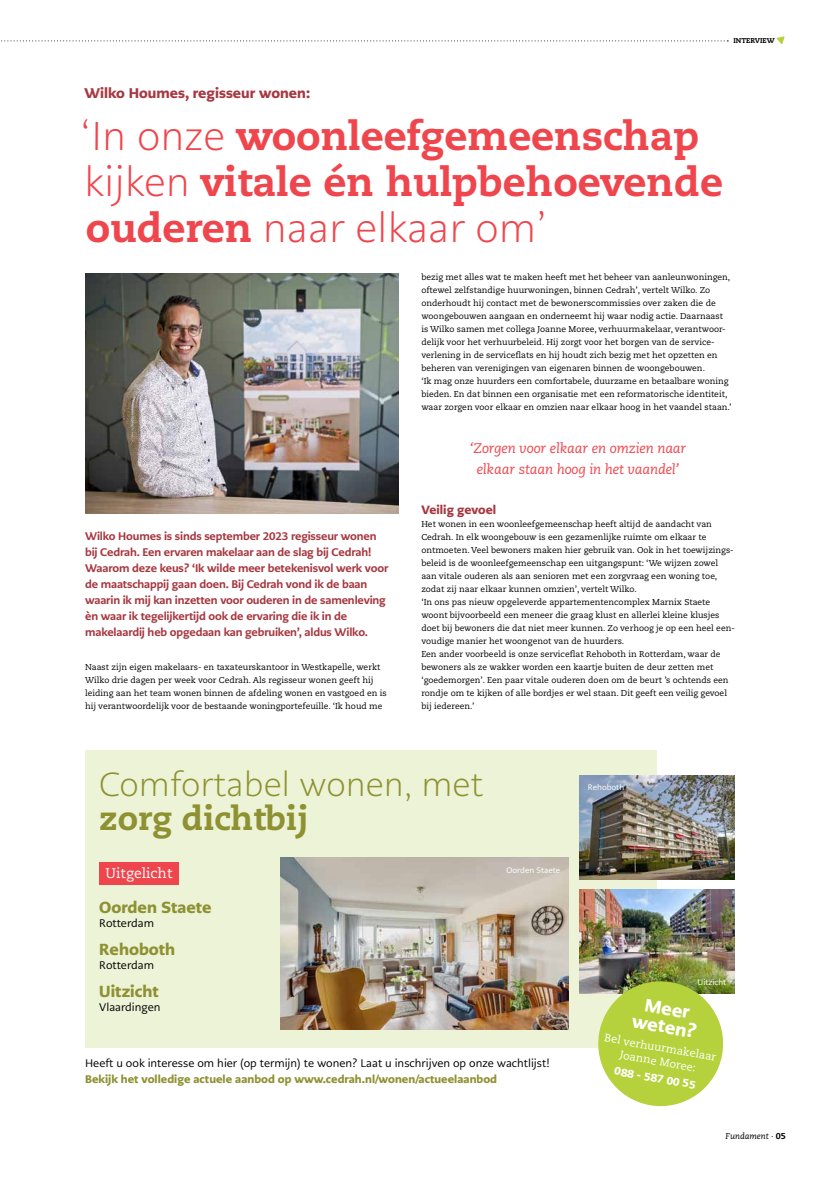
<style>
.page{position:relative;width:820px;height:1177px;background:#fff}
.page>*{position:absolute;margin:0;border:0;box-sizing:border-box;transform-origin:0 0}
.t1{font:800 40px/46px "Caecilia LT Pro 85";color:#ef464e}
.t2{font:300 40px "PMN Caecilia Sans Text";color:#ef464e}
.t3{font:300 33.2px "PMN Caecilia Sans Text";color:#8e9132}
.t4{font:800 33.2px "Caecilia LT Pro 85";color:#8e9132}
.t5{font:900 18px/18px "PMN Caecilia Sans Text";color:#fff;text-align:center}
.t6{font:900 16px "PMN Caecilia Sans Text";color:#8e9132}
.t7{font:italic 14px/21px "Caecilia LT Pro 56";letter-spacing:-.01em;color:#ef464e;text-align:center}
.t8{font:900 14px "PMN Caecilia Sans Text";color:#a63841}
.t9{font:14px "Caecilia LT Pro 55 Roman";color:#fff}
.t10{font:900 12px "PMN Caecilia Sans Text";color:#a63841}
.t11{font:800 11px/16px "PMN Caecilia Sans Text";letter-spacing:-.015em;color:#a63841}
.t12{font:11px "PMN Caecilia Sans Text";color:#000}
.t13{font:900 11px "PMN Caecilia Sans Text";color:#8e9132}
.t14{font:11px/14px "Caecilia LT Pro 55 Roman";color:#fff;text-align:center}
.t15{font:900 11px "PMN Caecilia Sans Text";color:#fff}
.t16{font:8.5px/13px "Caecilia LT Pro 55 Roman";color:#000}
.t17{font:italic 8.5px "Caecilia LT Pro 56";color:#000}
.t18{font:8px "PMN Caecilia Sans Text";color:#fff}
.t19{font:800 7px "Caecilia LT Pro 85";color:#000}
.s1{font-family:"PMN Caecilia Sans Text";font-weight:300}
.s2{font-family:"Caecilia LT Pro 85";font-weight:800}
.s3{font-family:"Caecilia LT Pro 55 Roman";font-style:normal}
.s4{font-family:"Caecilia LT Pro 85";font-weight:800;font-style:normal}
</style>
<div class="page">
<div style="left:85px;top:750px;width:571px;height:297px;background:#edf3d6"></div>
<svg style="left:1px;top:40px;width:727px;height:1px"></svg>
<img style="left:85px;top:273px;width:313px;height:241px">
<div style="left:99px;top:861px;width:80px;height:23px;background:#ef464e"></div>
<svg style="left:776px;top:36px;width:8px;height:8px"></svg>
<img style="left:280px;top:857px;width:288px;height:172px">
<img style="left:579px;top:775px;width:155px;height:104px">
<img style="left:579px;top:889px;width:155px;height:104px">
<svg style="left:593px;top:976px;width:134px;height:131px"></svg>
<p class="t19" style="left:733px;top:36px;width:43px">INTERVIEW</p>
<h3 class="t8" style="left:84px;top:84px;width:227px">Wilko Houmes, regisseur wonen:</h3>
<h1 class="t1" style="left:81px;top:112px;width:643px"><span class="s1">‘In onze</span> woonleefgemeenschap <span class="s1">kijken</span> vitale én hulpbehoevende</h1>
<h1 class="t2" style="left:86px;top:203px;width:462px"><span class="s2">ouderen</span> naar elkaar om’</h1>
<p class="t16" style="left:421px;top:270px;width:312px">bezig met alles wat te maken heeft met het beheer van aanleunwoningen, oftewel zelfstandige huurwoningen, binnen Cedrah’, vertelt Wilko. Zo onderhoudt hij contact met de bewonerscommissies over zaken die de woongebouwen aangaan en onderneemt hij waar nodig actie. Daarnaast is Wilko samen met collega Joanne Moree, verhuurmakelaar, verantwoor&shy;delijk voor het verhuurbeleid. Hij zorgt voor het borgen van de service&shy;verlening in de serviceflats en hij houdt zich bezig met het opzetten en beheren van verenigingen van eigenaren binnen de woongebouwen.<br>‘Ik mag onze huurders een comfortabele, duurzame en betaalbare woning bieden. En dat binnen een organisatie met een reformatorische identiteit, waar zorgen voor elkaar en omzien naar elkaar hoog in het vaandel staan.’</p>
<p class="t11" style="left:85px;top:528px;width:304px">Wilko Houmes is sinds september 2023 regisseur wonen bij Cedrah. Een ervaren makelaar aan de slag bij Cedrah!<br>Waarom deze keus? ‘Ik wilde meer betekenisvol werk voor de maatschappij gaan doen. Bij Cedrah vond ik de baan waarin ik mij kan inzetten voor ouderen in de samenleving èn waar ik tegelijkertijd ook de ervaring die ik in de makelaardij heb opgedaan kan gebruiken’, aldus Wilko.</p>
<p class="t16" style="left:85px;top:660px;width:303px">Naast zijn eigen makelaars- en taxateurskantoor in Westkapelle, werkt Wilko drie dagen per week voor Cedrah. Als regisseur wonen geeft hij leiding aan het team wonen binnen de afdeling wonen en vastgoed en is hij verantwoordelijk voor de bestaande woningportefeuille. ‘Ik houd me</p>
<h3 class="t7" style="left:469px;top:437px;width:218px">‘Zorgen voor elkaar en omzien naar elkaar staan hoog in het vaandel’</h3>
<h3 class="t10" style="left:421px;top:502px;width:76px">Veilig gevoel</h3>
<p class="t16" style="left:421px;top:517px;width:315px">Het wonen in een woonleefgemeenschap heeft altijd de aandacht van Cedrah. In elk woongebouw is een gezamenlijke ruimte om elkaar te ontmoeten. Veel bewoners maken hier gebruik van. Ook in het toewijzings&shy;beleid is de woonleefgemeenschap een uitgangspunt: ‘We wijzen zowel aan vitale ouderen als aan senioren met een zorgvraag een woning toe, zodat zij naar elkaar kunnen omzien’, vertelt Wilko.<br>‘In ons pas nieuw opgeleverde appartementencomplex Marnix Staete woont bijvoorbeeld een meneer die graag klust en allerlei kleine klusjes doet bij bewoners die dat niet meer kunnen. Zo verhoog je op een heel een&shy;voudige manier het woongenot van de huurders.<br>Een ander voorbeeld is onze serviceflat Rehoboth in Rotterdam, waar de bewoners als ze wakker worden een kaartje buiten de deur zetten met ‘goedemorgen’. Een paar vitale ouderen doen om de beurt ’s ochtends een rondje om te kijken of alle bordjes er wel staan. Dit geeft een veilig gevoel bij iedereen.’</p>
<h2 class="t3" style="left:99px;top:764px;width:385px">Comfortabel wonen, met</h2>
<h2 class="t4" style="left:99px;top:795px;width:211px">zorg dichtbij</h2>
<h3 class="t9" style="left:106px;top:863px;width:68px">Uitgelicht</h3>
<h3 class="t6" style="left:99px;top:896px;width:114px">Oorden Staete</h3>
<p class="t12" style="left:99px;top:916px;width:56px">Rotterdam</p>
<h3 class="t6" style="left:99px;top:938px;width:77px">Rehoboth</h3>
<p class="t12" style="left:99px;top:958px;width:56px">Rotterdam</p>
<h3 class="t6" style="left:99px;top:980px;width:61px">Uitzicht</h3>
<p class="t12" style="left:99px;top:1000px;width:63px">Vlaardingen</p>
<p class="t18" style="left:506px;top:864px;width:55px">Oorden Staete</p>
<p class="t12" style="left:85px;top:1056px;width:466px">Heeft u ook interesse om hier (op termijn) te wonen? Laat u inschrijven op onze wachtlijst!</p>
<p class="t13" style="left:85px;top:1072px;width:413px">Bekijk het volledige actuele aanbod op www.cedrah.nl/wonen/actueelaanbod</p>
<p class="t18" style="left:587px;top:782px;width:38px">Rehoboth</p>
<p class="t18" style="left:697px;top:977px;width:30px">Uitzicht</p>
<h3 class="t5" style="left:636px;top:993px;width:66px;rotate:10deg">Meer weten?</h3>
<p class="t14" style="left:605px;top:1030px;width:115px;rotate:10deg">Bel verhuurmakelaar<br>Joanne Moree:</p>
<p class="t15" style="left:615px;top:1063px;width:84px;rotate:10deg">088 - 587 00 55</p>
<p class="t17" style="left:725px;top:1130px;width:62px">Fundament <span class="s3">∙</span> <span class="s4">05</span></p>
</div>
